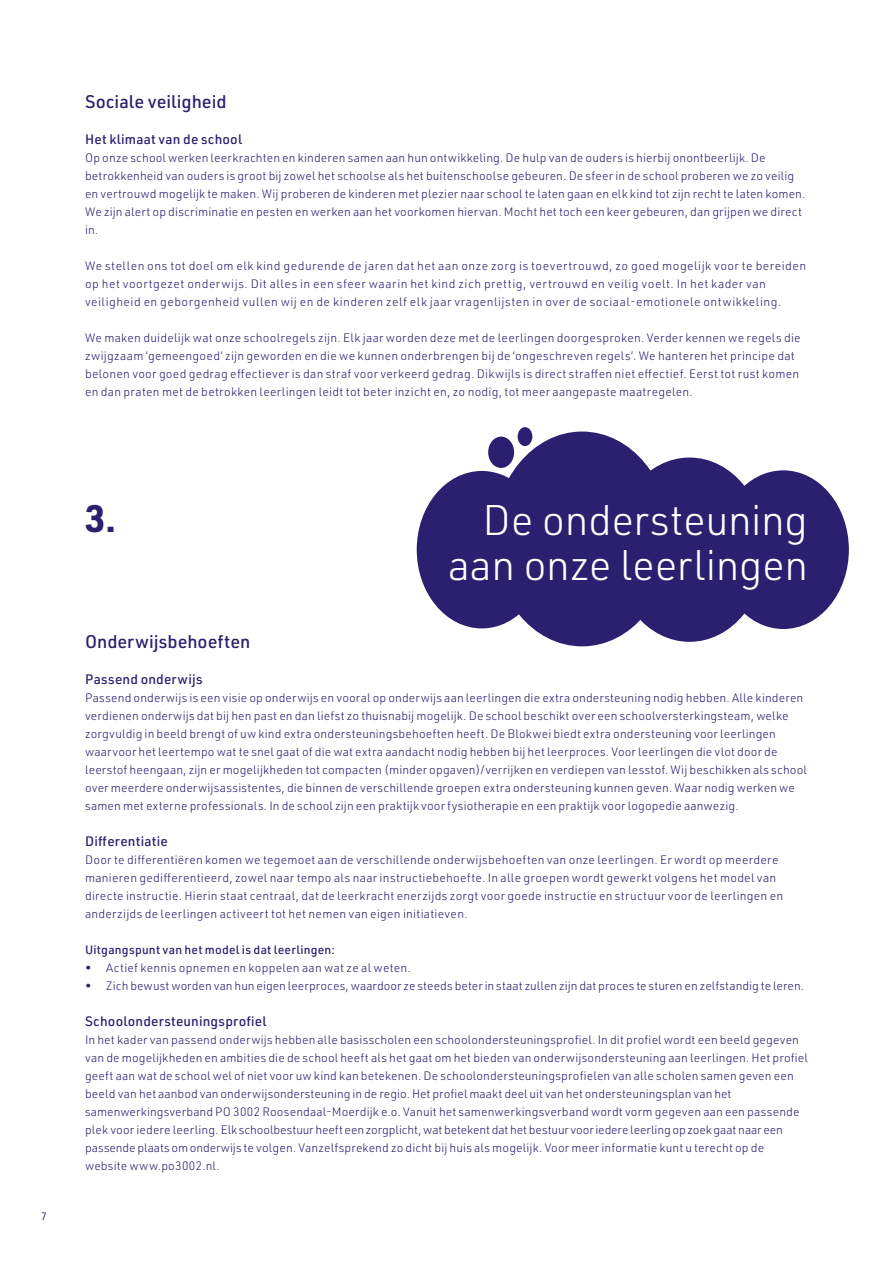
<style>
.page{position:relative;width:893px;height:1263px;background:#fff}
.page>*{position:absolute;margin:0;border:0;box-sizing:border-box;transform-origin:0 0}
.t1{font:300 42px/45px "URWDIN";letter-spacing:-.01em;color:#fff;text-align:right}
.t2{font:700 37.5px "URWDIN";color:#2a206f}
.t3{font:500 18px "URWDIN";color:#2a206f}
.t4{font:500 13.5px "URWDIN";letter-spacing:.015em;color:#2a206f}
.t5{font:300 12px/18px "URWDIN";letter-spacing:.015em;color:#2a206f}
.t6{font:300 12px/18px "URWDIN";letter-spacing:.04em;color:#2a206f}
.t7{font:500 12px "URWDIN";letter-spacing:.02em;color:#2a206f}
.t8{font:10.5px "URWDIN";color:#2a206f}
</style>
<div class="page">
<div style="left:488px;top:437px;width:26px;height:31px;background:#2a206f;border-radius:50%"></div>
<div style="left:417px;top:471px;width:130px;height:157px;background:#2a206f;border-radius:50%"></div>
<div style="left:718px;top:470px;width:131px;height:159px;background:#2a206f;border-radius:50%"></div>
<div style="left:613px;top:457px;width:153px;height:185px;background:#2a206f;border-radius:50%"></div>
<div style="left:493px;top:431px;width:178px;height:215px;background:#2a206f;border-radius:50%"></div>
<div style="left:518px;top:427px;width:14px;height:19px;background:#2a206f;border-radius:50%"></div>
<h3 class="t3" style="left:85px;top:90px;width:143px">Sociale veiligheid</h3>
<p class="t4" style="left:85px;top:130px;width:158px">Het klimaat van de school</p>
<p class="t5" style="left:85px;top:148px;width:722px">Op onze school werken leerkrachten en kinderen samen aan hun ontwikkeling. De hulp van de ouders is hierbij onontbeerlijk. De betrokkenheid van ouders is groot bij zowel het schoolse als het buitenschoolse gebeuren. De sfeer in de school proberen we zo veilig en vertrouwd mogelijk te maken. Wij proberen de kinderen met plezier naar school te laten gaan en elk kind tot zijn recht te laten komen.<br>We zijn alert op discriminatie en pesten en werken aan het voorkomen hiervan. Mocht het toch een keer gebeuren, dan grijpen we direct in.</p>
<p class="t6" style="left:85px;top:256px;width:723px">We stellen ons tot doel om elk kind gedurende de jaren dat het aan onze zorg is toevertrouwd, zo goed mogelijk voor te bereiden op het voortgezet onderwijs. Dit alles in een sfeer waarin het kind zich prettig, vertrouwd en veilig voelt. In het kader van veiligheid en geborgenheid vullen wij en de kinderen zelf elk jaar vragenlijsten in over de sociaal-emotionele ontwikkeling.</p>
<p class="t5" style="left:85px;top:328px;width:717px">We maken duidelijk wat onze schoolregels zijn. Elk jaar worden deze met de leerlingen doorgesproken. Verder kennen we regels die zwijgzaam ‘gemeengoed’ zijn geworden en die we kunnen onderbrengen bij de ‘ongeschreven regels’. We hanteren het principe dat belonen voor goed gedrag effectiever is dan straf voor verkeerd gedrag. Dikwijls is direct straffen niet effectief. Eerst tot rust komen en dan praten met de betrokken leerlingen leidt tot beter inzicht en, zo nodig, tot meer aangepaste maatregelen.</p>
<p class="t8" style="left:41px;top:1210px;width:7px">7</p>
<h2 class="t2" style="left:85px;top:493px;width:33px">3.</h2>
<h1 class="t1" style="left:448px;top:497px;width:361px">De ondersteuning aan onze leerlingen</h1>
<h3 class="t3" style="left:85px;top:630px;width:167px">Onderwijsbehoeften</h3>
<p class="t4" style="left:85px;top:670px;width:119px">Passend onderwijs</p>
<p class="t5" style="left:85px;top:688px;width:723px">Passend onderwijs is een visie op onderwijs en vooral op onderwijs aan leerlingen die extra ondersteuning nodig hebben. Alle kinderen verdienen onderwijs dat bij hen past en dan liefst zo thuisnabij mogelijk. De school beschikt over een schoolversterkingsteam, welke zorgvuldig in beeld brengt of uw kind extra ondersteuningsbehoeften heeft. De Blokwei biedt extra ondersteuning voor leerlingen waarvoor het leertempo wat te snel gaat of die wat extra aandacht nodig hebben bij het leerproces. Voor leerlingen die vlot door de leerstof heengaan, zijn er mogelijkheden tot compacten (minder opgaven)/verrijken en verdiepen van lesstof. Wij beschikken als school over meerdere onderwijsassistentes, die binnen de verschillende groepen extra ondersteuning kunnen geven. Waar nodig werken we samen met externe professionals. In de school zijn een praktijk voor fysiotherapie en een praktijk voor logopedie aanwezig.</p>
<p class="t4" style="left:85px;top:832px;width:84px">Differentiatie</p>
<p class="t5" style="left:85px;top:850px;width:700px">Door te differentiëren komen we tegemoet aan de verschillende onderwijsbehoeften van onze leerlingen. Er wordt op meerdere manieren gedifferentieerd, zowel naar tempo als naar instructiebehoefte. In alle groepen wordt gewerkt volgens het model van directe instructie. Hierin staat centraal, dat de leerkracht enerzijds zorgt voor goede instructie en structuur voor de leerlingen en anderzijds de leerlingen activeert tot het nemen van eigen initiatieven.</p>
<p class="t7" style="left:85px;top:942px;width:251px">Uitgangspunt van het model is dat leerlingen:</p>
<p class="t5" style="left:85px;top:958px;width:327px">• Actief kennis opnemen en koppelen aan wat ze al weten.</p>
<p class="t5" style="left:85px;top:976px;width:721px">• Zich bewust worden van hun eigen leerproces, waardoor ze steeds beter in staat zullen zijn dat proces te sturen en zelfstandig te leren.</p>
<p class="t4" style="left:85px;top:1012px;width:183px">Schoolondersteuningsprofiel</p>
<p class="t5" style="left:85px;top:1030px;width:724px">In het kader van passend onderwijs hebben alle basisscholen een schoolondersteuningsprofiel. In dit profiel wordt een beeld gegeven van de mogelijkheden en ambities die de school heeft als het gaat om het bieden van onderwijsondersteuning aan leerlingen. Het profiel geeft aan wat de school wel of niet voor uw kind kan betekenen. De schoolondersteuningsprofielen van alle scholen samen geven een beeld van het aanbod van onderwijsondersteuning in de regio. Het profiel maakt deel uit van het ondersteuningsplan van het samenwerkingsverband PO 3002 Roosendaal-Moerdijk e.o. Vanuit het samenwerkingsverband wordt vorm gegeven aan een passende plek voor iedere leerling. Elk schoolbestuur heeft een zorgplicht, wat betekent dat het bestuur voor iedere leerling op zoek gaat naar een passende plaats om onderwijs te volgen. Vanzelfsprekend zo dicht bij huis als mogelijk. Voor meer informatie kunt u terecht op de website www.po3002.nl.</p>
</div>
